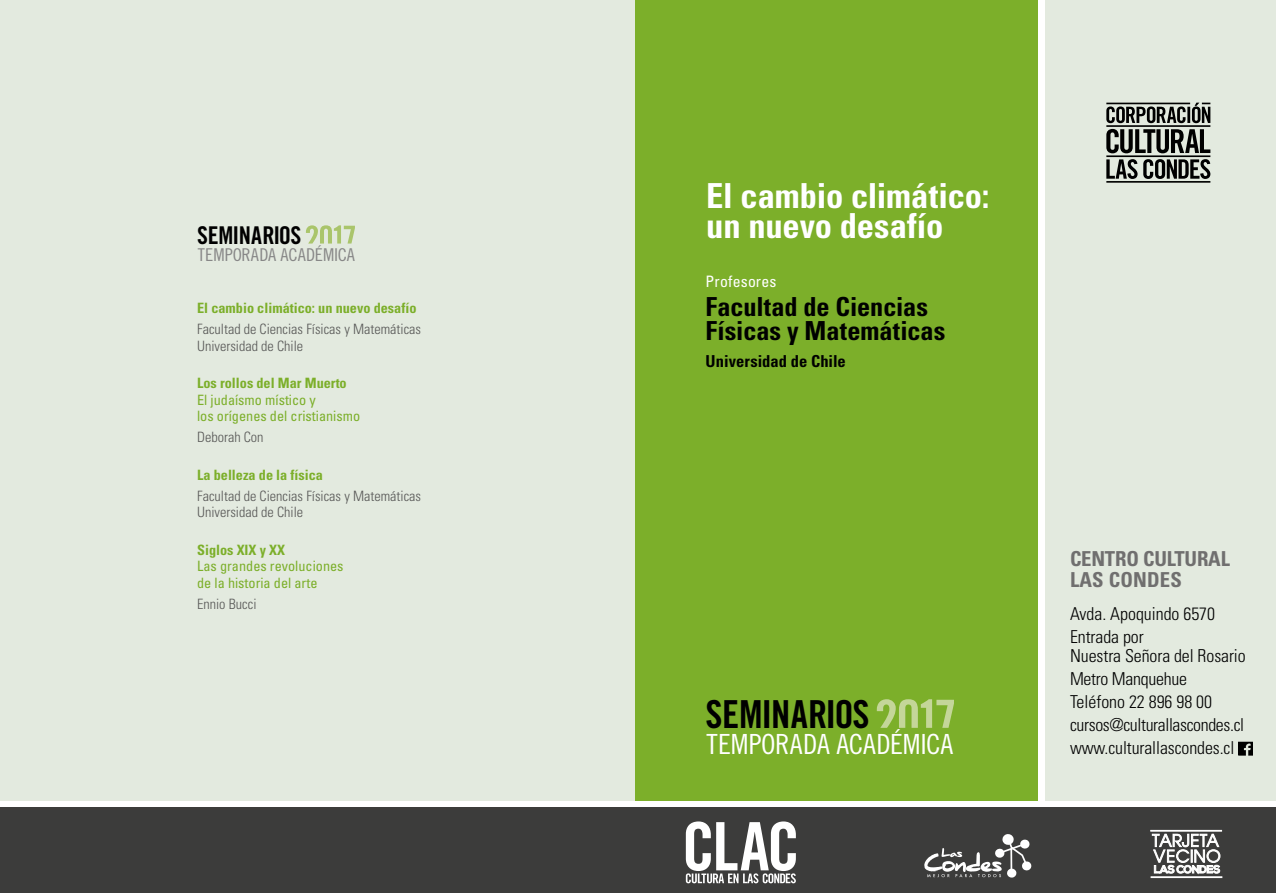
<style>
.page{position:relative;width:1276px;height:893px;background:#fff}
.page>*{position:absolute;margin:0;border:0;box-sizing:border-box;transform-origin:0 0}
.t1{font:38.55px "Trade Gothic LT Std Bd Cn 20";letter-spacing:-.03em;color:#000}
.t2{font:700 condensed 34.5px/30px "Univers LT Std";letter-spacing:-.005em;color:#fff}
.t3{font:27.75px "Trade Gothic LT Std Cn 18";letter-spacing:-.005em;color:#fff;scale:1.04 1}
.t4{font:700 condensed 26.25px/24px "Univers LT Std";color:#000}
.t5{font:24.45px "Trade Gothic LT Std Bd Cn 20";letter-spacing:-.03em;color:#000}
.t6{font:700 condensed 20.7px/21px "Univers LT Std";letter-spacing:-.01em;color:#706f6f}
.t7{font:300 condensed 17.85px/23px "Univers LT Std";letter-spacing:-.005em;color:#000}
.t8{font:17.7px "Trade Gothic LT Std Cn 18";color:#878787;scale:1.04 1}
.t9{font:700 condensed 16.5px "Univers LT Std";color:#000}
.t10{font:condensed 15.75px "Univers LT Std";letter-spacing:.01em;color:#fff}
.t11{font:300 condensed 14.25px/16.5px "Univers LT Std";color:#575756}
.t12{font:condensed 14.25px/16.5px "Univers LT Std";color:#7caf2a}
.t13{font:700 condensed 14.25px "Univers LT Std";color:#7caf2a}
</style>
<div class="page">
<div style="left:0;top:0;width:635px;height:801px;background:#e3eadf"></div>
<div style="left:0;top:807px;width:1276px;height:86px;background:#3c3c3b"></div>
<svg style="left:686px;top:821px;width:110px;height:62px"></svg>
<svg style="left:924px;top:834px;width:108px;height:44px"></svg>
<div style="left:1045px;top:0;width:231px;height:801px;background:#e3eadf"></div>
<svg style="left:1106px;top:129px;width:104px;height:24px"></svg>
<svg style="left:1106px;top:159px;width:104px;height:20px"></svg>
<svg style="left:1106px;top:103px;width:104px;height:20px"></svg>
<hr style="left:1106px;top:125px;width:104px;height:2px;background:#000">
<hr style="left:1106px;top:155px;width:104px;height:2px;background:#000">
<hr style="left:1106px;top:103px;width:84px;height:1px;background:#000">
<hr style="left:1106px;top:181px;width:104px;height:2px;background:#000">
<img style="left:1238px;top:741px;width:14px;height:14px">
<svg style="left:1151px;top:833px;width:69px;height:40px"></svg>
<hr style="left:1151px;top:877px;width:71px;height:1px;background:#fff">
<hr style="left:1150px;top:830px;width:71px;height:1px;background:#fff">
<div style="left:635px;top:0;width:402px;height:801px;background:#7caf2a"></div>
<svg style="left:877px;top:699px;width:77px;height:29px"></svg>
<svg style="left:306px;top:225px;width:49px;height:19px"></svg>
<h3 class="t5" style="left:197px;top:220px;width:106px">SEMINARIOS</h3>
<p class="t8" style="left:198px;top:245px;width:153px">TEMPORADA ACADÉMICA</p>
<p class="t13" style="left:197px;top:299px;width:221px">El cambio climático: un nuevo desafío</p>
<p class="t11" style="left:197px;top:321px;width:225px">Facultad de Ciencias Físicas y Matemáticas<br>Universidad de Chile</p>
<p class="t13" style="left:197px;top:374px;width:151px">Los rollos del Mar Muerto</p>
<p class="t12" style="left:197px;top:391px;width:165px">El judaísmo místico y<br>los orígenes del cristianismo</p>
<p class="t11" style="left:197px;top:429px;width:68px">Deborah Con</p>
<p class="t13" style="left:197px;top:466px;width:127px">La belleza de la física</p>
<p class="t11" style="left:197px;top:487px;width:225px">Facultad de Ciencias Físicas y Matemáticas<br>Universidad de Chile</p>
<p class="t13" style="left:197px;top:541px;width:89px">Siglos XIX y XX</p>
<p class="t12" style="left:197px;top:558px;width:148px">Las grandes revoluciones de la historia del arte</p>
<p class="t11" style="left:197px;top:595px;width:61px">Ennio Bucci</p>
<h2 class="t2" style="left:706px;top:180px;width:285px">El cambio climático: un nuevo desafío</h2>
<p class="t10" style="left:705px;top:272px;width:72px">Profesores</p>
<h3 class="t4" style="left:705px;top:294px;width:241px">Facultad de Ciencias<br>Físicas y Matemáticas</h3>
<p class="t9" style="left:705px;top:351px;width:142px">Universidad de Chile</p>
<h1 class="t1" style="left:705px;top:691px;width:165px">SEMINARIOS</h1>
<h3 class="t3" style="left:706px;top:728px;width:239px">TEMPORADA ACADÉMICA</h3>
<p class="t6" style="left:1070px;top:548px;width:161px">CENTRO CULTURAL<br>LAS CONDES</p>
<p class="t7" style="left:1070px;top:602px;width:147px">Avda. Apoquindo 6570<br>Entrada por</p>
<p class="t7" style="left:1070px;top:645px;width:177px">Nuestra Señora del Rosario<br>Metro Manquehue<br>Teléfono 22 896 98 00 cursos@culturallascondes.cl www.culturallascondes.cl</p>
</div>
